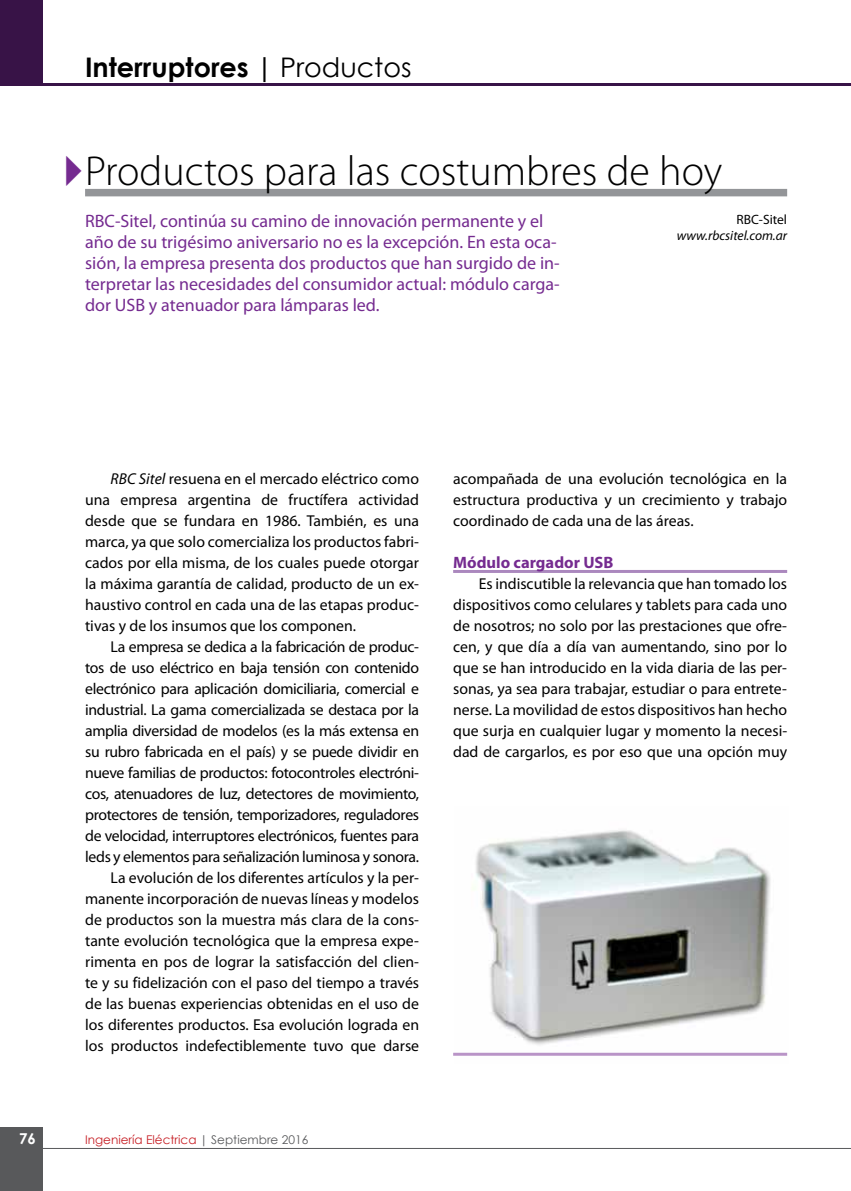
<style>
.page{position:relative;width:851px;height:1191px;background:#fff}
.page>*{position:absolute;margin:0;border:0;box-sizing:border-box;transform-origin:0 0}
.t1{font:300 42px "Myriad Pro";color:#000}
.t2{font:700 27px "Century Gothic";color:#000}
.t3{font:18px/21px "Myriad Pro";color:#752b90}
.t4{font:700 16.5px "Myriad Pro";color:#752b90}
.t5{font:15.75px/21px "Myriad Pro";letter-spacing:-.01em;color:#000;text-align:justify}
.t6{font:700 15px "Century Gothic";color:#fff}
.t7{font:italic 13.5px "Myriad Pro";color:#000}
.t8{font:13.5px "Myriad Pro";color:#000}
.t9{font:12px "Century Gothic";color:#c61d23}
.s1{font-weight:400}
.s2{font-style:italic}
.s3{color:#58595b}
</style>
<div class="page">
<div style="left:0;top:1127px;width:43px;height:64px;background:#58595b"></div>
<hr style="left:0;top:1148px;width:850px;height:1px;background:#58595b">
<div style="left:0;top:0;width:43px;height:85px;background:#381347"></div>
<hr style="left:0;top:83px;width:850px;height:2px;background:#381347">
<div style="left:85px;top:189px;width:702px;height:7px;background:#939598"></div>
<hr style="left:453px;top:570px;width:334px;height:3px;background:#ab88be">
<img style="left:454px;top:830px;width:334px;height:226px">
<hr style="left:453px;top:1052px;width:334px;height:3px;background:#752b90">
<h2 class="t2" style="left:85px;top:46px;width:328px">Interruptores | <span class="s1">Productos</span></h2>
<h1 class="t1" style="left:85px;top:147px;width:638px">Productos para las costumbres de hoy</h1>
<p class="t3" style="left:85px;top:210px;width:476px">RBC-Sitel, continúa su camino de innovación permanente y el año de su trigésimo aniversario no es la excepción. En esta oca&shy;sión, la empresa presenta dos productos que han surgido de in&shy;terpretar las necesidades del consumidor actual: módulo carga&shy;dor USB y atenuador para lámparas led.</p>
<p class="t8" style="left:736px;top:211px;width:52px">RBC-Sitel</p>
<p class="t7" style="left:676px;top:227px;width:112px">www.rbcsitel.com.ar</p>
<p class="t5" style="left:85px;top:468px;width:335px;text-indent:26px"><span class="s2">RBC Sitel</span> resuena en el mercado eléctrico como una empresa argentina de fructífera actividad desde que se fundara en 1986. También, es una marca, ya que solo comercializa los productos fabri&shy;cados por ella misma, de los cuales puede otorgar la máxima garantía de calidad, producto de un ex&shy;haustivo control en cada una de las etapas produc&shy;tivas y de los insumos que los componen.</p>
<p class="t5" style="left:85px;top:636px;width:335px;text-align:right">La empresa se dedica a la fabricación de produc-<br>tos de uso eléctrico en baja tensión con contenido electrónico para aplicación domiciliaria, comercial e industrial. La gama comercializada se destaca por la amplia diversidad de modelos (es la más extensa en su rubro fabricada en el país) y se puede dividir en nueve familias de productos: fotocontroles electróni&shy;cos, atenuadores de luz, detectores de movimiento, protectores de tensión, temporizadores, reguladores de velocidad, interruptores electrónicos, fuentes para leds y elementos para señalización luminosa y sonora.<br>La evolución de los diferentes artículos y la per&shy;manente incorporación de nuevas líneas y modelos de productos son la muestra más clara de la cons&shy;tante evolución tecnológica que la empresa expe&shy;rimenta en pos de lograr la satisfacción del clien&shy;te y su fidelización con el paso del tiempo a través de las buenas experiencias obtenidas en el uso de los diferentes productos. Esa evolución lograda en los productos indefectiblemente tuvo que darse</p>
<p class="t6" style="left:19px;top:1127px;width:18px">76</p>
<p class="t9" style="left:85px;top:1131px;width:225px">Ingeniería Eléctrica <span class="s3">| Septiembre 2016</span></p>
<p class="t5" style="left:453px;top:468px;width:335px">acompañada de una evolución tecnológica en la estructura productiva y un crecimiento y trabajo coordinado de cada una de las áreas.</p>
<p class="t4" style="left:453px;top:552px;width:162px">Módulo cargador USB</p>
<p class="t5" style="left:453px;top:573px;width:335px;text-indent:26px">Es indiscutible la relevancia que han tomado los dispositivos como celulares y tablets para cada uno de nosotros; no solo por las prestaciones que ofre&shy;cen, y que día a día van aumentando, sino por lo que se han introducido en la vida diaria de las per&shy;sonas, ya sea para trabajar, estudiar o para entrete&shy;nerse. La movilidad de estos dispositivos han hecho que surja en cualquier lugar y momento la necesi&shy;dad de cargarlos, es por eso que una opción muy</p>
</div>
